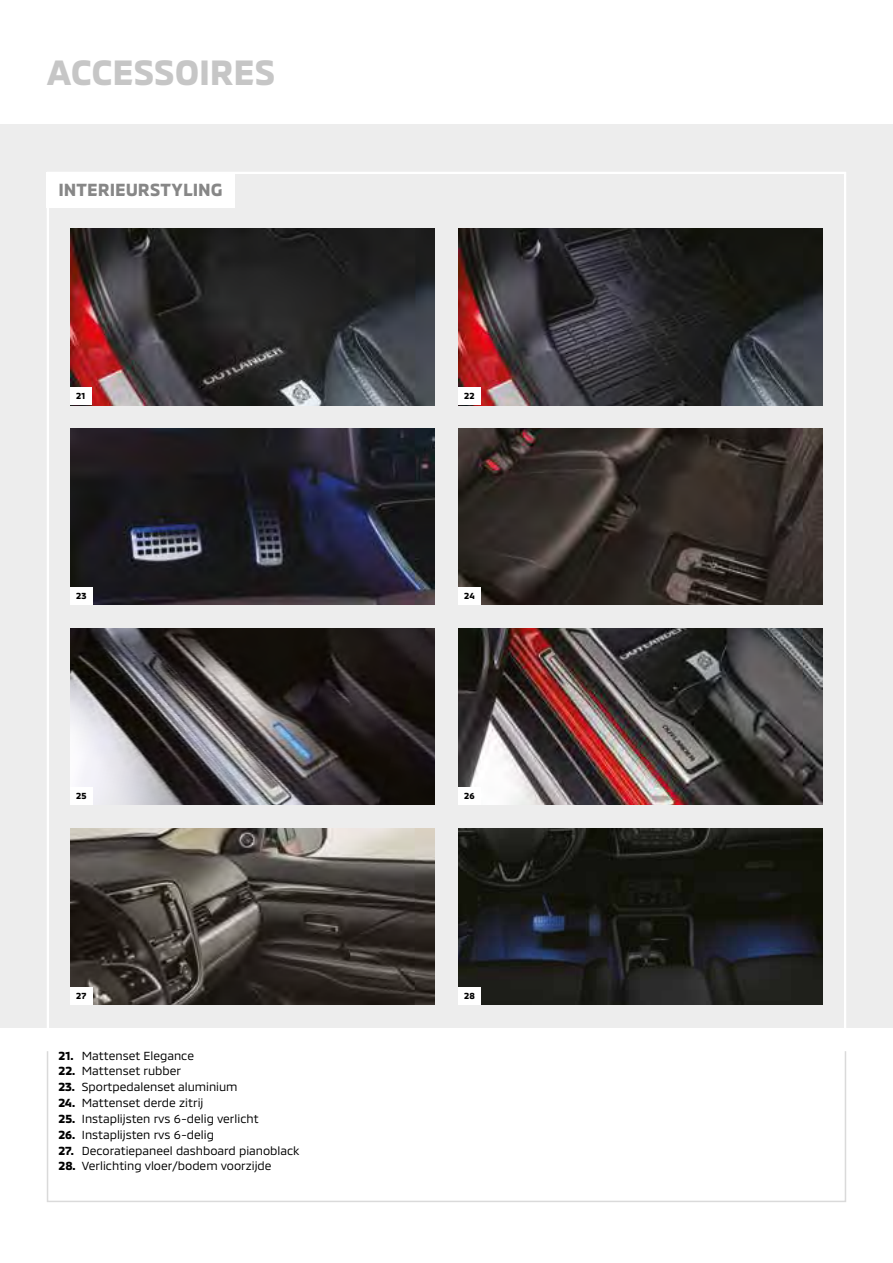
<style>
.page{position:relative;width:893px;height:1263px;background:#fff}
.page>*{position:absolute;margin:0;border:0;box-sizing:border-box;transform-origin:0 0}
.t1{font:700 36px "MMC";letter-spacing:-.005em;color:#c6c6c6}
.t2{font:700 18px "MMC";color:#878787}
.t3{font:12px "MMC";color:#000}
.t4{font:700 9px "MMC";letter-spacing:.03em;color:#000}
.s1{font-weight:700}
</style>
<div class="page">
<div style="left:0;top:124px;width:893px;height:904px;background:#ededed"></div>
<img style="left:70px;top:628px;width:365px;height:177px">
<div style="left:47px;top:172px;width:188px;height:35px;background:#fff"></div>
<img style="left:70px;top:429px;width:365px;height:176px">
<img style="left:70px;top:828px;width:365px;height:176px">
<img style="left:458px;top:828px;width:365px;height:176px">
<img style="left:458px;top:229px;width:365px;height:176px">
<img style="left:458px;top:429px;width:365px;height:176px">
<img style="left:458px;top:628px;width:365px;height:177px">
<img style="left:70px;top:229px;width:365px;height:176px">
<div style="left:70px;top:986px;width:23px;height:18px;background:#fff"></div>
<div style="left:458px;top:986px;width:23px;height:18px;background:#fff"></div>
<div style="left:70px;top:587px;width:23px;height:18px;background:#fff"></div>
<div style="left:458px;top:587px;width:23px;height:18px;background:#fff"></div>
<div style="left:70px;top:787px;width:23px;height:18px;background:#fff"></div>
<div style="left:458px;top:787px;width:23px;height:18px;background:#fff"></div>
<div style="left:70px;top:387px;width:21px;height:18px;background:#fff"></div>
<div style="left:458px;top:387px;width:23px;height:18px;background:#fff"></div>
<div style="left:47px;top:1050px;width:799px;height:152px;border:2px solid #dadada"></div>
<h1 class="t1" style="left:47px;top:44px;width:230px">ACCESSOIRES</h1>
<h2 class="t2" style="left:58px;top:175px;width:166px">INTERIEURSTYLING</h2>
<p class="t4" style="left:76px;top:389px;width:11px">21</p>
<p class="t4" style="left:464px;top:389px;width:12px">22</p>
<p class="t4" style="left:76px;top:589px;width:12px">23</p>
<p class="t4" style="left:464px;top:589px;width:12px">24</p>
<p class="t4" style="left:76px;top:788px;width:12px">25</p>
<p class="t4" style="left:464px;top:788px;width:12px">26</p>
<p class="t4" style="left:76px;top:988px;width:12px">27</p>
<p class="t4" style="left:464px;top:988px;width:12px">28</p>
<p class="t3" style="left:58px;top:1045px;width:137px"><span class="s1">21.</span> Mattenset Elegance</p>
<p class="t3" style="left:58px;top:1061px;width:124px"><span class="s1">22.</span> Mattenset rubber</p>
<p class="t3" style="left:58px;top:1077px;width:181px"><span class="s1">23.</span> Sportpedalenset aluminium</p>
<p class="t3" style="left:58px;top:1093px;width:147px"><span class="s1">24.</span> Mattenset derde zitrij</p>
<p class="t3" style="left:58px;top:1109px;width:202px"><span class="s1">25.</span> Instaplijsten rvs 6-delig verlicht</p>
<p class="t3" style="left:58px;top:1125px;width:157px"><span class="s1">26.</span> Instaplijsten rvs 6-delig</p>
<p class="t3" style="left:58px;top:1141px;width:243px"><span class="s1">27.</span> Decoratiepaneel dashboard pianoblack</p>
<p class="t3" style="left:58px;top:1156px;width:215px"><span class="s1">28.</span> Verlichting vloer/bodem voorzijde</p>
</div>
